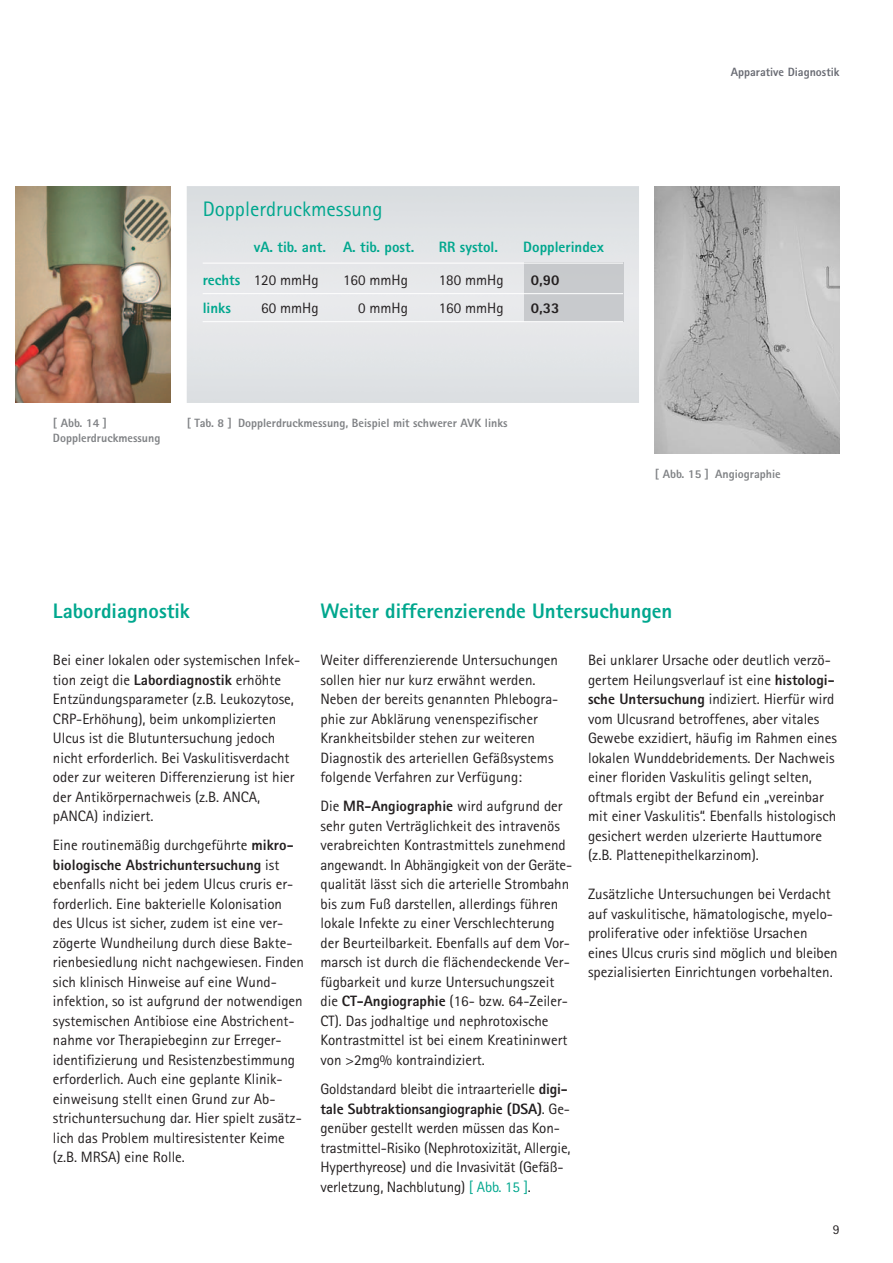
<style>
.page{position:relative;width:893px;height:1263px;background:#fff}
.page>*{position:absolute;margin:0;border:0;box-sizing:border-box;transform-origin:0 0}
.t1{font:800 21px "Rotis Sans Serif";color:#00a78e}
.t2{font:21px "Rotis Sans Serif";color:#00a78e}
.t3{font:15px/19.5px "Rotis Sans Serif";color:#231f20}
.t4{font:800 15px "Rotis Sans Serif";color:#00a78e}
.t5{font:800 15px "Rotis Sans Serif";color:#231f20}
.t6{font:13.5px "Rotis Sans Serif";color:#231f20}
.t7{font:800 12px "Rotis Sans Serif";color:#808285}
.t8{font:800 12px "Rotis Sans Serif";color:#696b73}
.s1{font-weight:800;color:#00a78e}
.s2{font-weight:800}
.s3{color:#00a78e}
</style>
<div class="page">
<img style="left:16px;top:186px;width:155px;height:217px">
<img style="left:655px;top:186px;width:185px;height:268px">
<div style="left:524px;top:264px;width:99px;height:57px;background:#c8cacd"></div>
<hr style="left:203px;top:293px;width:420px;height:1px;background:#fff">
<h1 class="t2" style="left:203px;top:201px;width:181px">Dopplerdruckmessung</h1>
<p class="t4" style="left:254px;top:242px;width:162px">vA. tib. ant. A. tib. post.</p>
<p class="t4" style="left:439px;top:242px;width:61px">RR systol.</p>
<p class="t4" style="left:523px;top:242px;width:82px">Dopplerindex</p>
<p class="t3" style="left:203px;top:271px;width:117px"><span class="s1">rechts</span> 120 mmHg</p>
<p class="t3" style="left:343px;top:271px;width:66px">160 mmHg</p>
<p class="t3" style="left:439px;top:271px;width:66px">180 mmHg</p>
<p class="t5" style="left:531px;top:274px;width:30px">0,90</p>
<p class="t4" style="left:203px;top:302px;width:30px">links</p>
<p class="t3" style="left:261px;top:299px;width:59px">60 mmHg</p>
<p class="t3" style="left:358px;top:299px;width:51px">0 mmHg</p>
<p class="t3" style="left:439px;top:299px;width:66px">160 mmHg</p>
<p class="t5" style="left:531px;top:302px;width:30px">0,33</p>
<p class="t7" style="left:53px;top:419px;width:56px">[ Abb. 14 ]</p>
<p class="t7" style="left:187px;top:419px;width:322px">[ Tab. 8 ] Dopplerdruckmessung, Beispiel mit schwerer AVK links</p>
<p class="t7" style="left:53px;top:434px;width:109px">Dopplerdruckmessung</p>
<p class="t8" style="left:731px;top:68px;width:110px">Apparative Diagnostik</p>
<p class="t7" style="left:655px;top:470px;width:127px">[ Abb. 15 ] Angiographie</p>
<h1 class="t1" style="left:53px;top:604px;width:139px">Labordiagnostik</h1>
<h1 class="t1" style="left:320px;top:604px;width:353px">Weiter differenzierende Untersuchungen</h1>
<p class="t3" style="left:320px;top:652px;width:239px">Weiter differenzierende Untersuchungen sollen hier nur kurz erwähnt werden.<br>Neben der bereits genannten Phlebogra&shy;phie zur Abklärung venenspezifischer Krankheitsbilder stehen zur weiteren Diagnostik des arteriellen Gefäßsystems folgende Verfahren zur Verfügung:</p>
<p class="t3" style="left:320px;top:798px;width:253px">Die <span class="s2">MR-Angiographie</span> wird aufgrund der sehr guten Verträglichkeit des intravenös verabreichten Kontrastmittels zunehmend angewandt. In Abhängigkeit von der Geräte&shy;qualität lässt sich die arterielle Strombahn bis zum Fuß darstellen, allerdings führen lokale Infekte zu einer Verschlechterung der Beurteilbarkeit. Ebenfalls auf dem Vor&shy;marsch ist durch die flächendeckende Ver&shy;fügbarkeit und kurze Untersuchungszeit die <span class="s2">CT-Angiographie</span> (16- bzw. 64-Zeiler-CT). Das jodhaltige und nephrotoxische Kontrastmittel ist bei einem Kreatininwert von &gt;2mg% kontraindiziert.</p>
<p class="t3" style="left:320px;top:1081px;width:252px">Goldstandard bleibt die intraarterielle <span class="s2">digi&shy;tale Subtraktionsangiographie (DSA)</span>. Ge&shy;gen über gestellt werden müssen das Kon&shy;trastmittel-Risiko (Nephrotoxizität, Allergie, Hyperthyreose) und die Invasivität (Gefäß&shy;verletzung, Nachblutung) <span class="s3">[ Abb. 15 ]</span>.</p>
<p class="t3" style="left:53px;top:652px;width:249px">Bei einer lokalen oder systemischen Infek&shy;tion zeigt die <span class="s2">Labordiagnostik</span> erhöhte Entzündungsparameter (z.B. Leukozytose, CRP-Erhöhung), beim unkomplizierten Ulcus ist die Blutuntersuchung jedoch nicht erforderlich. Bei Vaskulitisverdacht oder zur weiteren Differenzierung ist hier der Antikörpernachweis (z.B. ANCA, pANCA) indiziert.</p>
<p class="t3" style="left:53px;top:837px;width:253px">Eine routinemäßig durchgeführte <span class="s2">mikro&shy;biologische Abstrichuntersuchung</span> ist ebenfalls nicht bei jedem Ulcus cruris er&shy;forderlich. Eine bakterielle Kolonisation des Ulcus ist sicher, zudem ist eine ver&shy;zögerte Wundheilung durch diese Bakte&shy;rienbesiedlung nicht nachgewiesen. Finden sich klinisch Hinweise auf eine Wund&shy;infektion, so ist aufgrund der notwendigen systemischen Antibiose eine Abstrichent&shy;nahme vor Therapiebeginn zur Erreger&shy;identifizierung und Resistenzbestimmung erforderlich. Auch eine geplante Klinik&shy;einweisung stellt einen Grund zur Ab&shy;strichuntersuchung dar. Hier spielt zusätz&shy;lich das Problem multiresistenter Keime (z.B. MRSA) eine Rolle.</p>
<p class="t3" style="left:588px;top:652px;width:250px">Bei unklarer Ursache oder deutlich verzö&shy;gertem Heilungsverlauf ist eine <span class="s2">histologi&shy;sche Untersuchung</span> indiziert. Hierfür wird vom Ulcusrand betroffenes, aber vitales Gewebe exzidiert, häufig im Rahmen eines lokalen Wunddebridements. Der Nachweis einer floriden Vaskulitis gelingt selten, oftmals ergibt der Befund ein „vereinbar mit einer Vaskulitis“. Ebenfalls histologisch gesichert werden ulzerierte Hauttumore (z.B. Plattenepithelkarzinom).</p>
<p class="t3" style="left:588px;top:886px;width:251px">Zusätzliche Untersuchungen bei Verdacht auf vaskulitische, hämatologische, myelo&shy;proliferative oder infektiöse Ursachen eines Ulcus cruris sind möglich und bleiben spezialisierten Einrichtungen vorbehalten.</p>
<p class="t6" style="left:833px;top:1225px;width:8px">9</p>
</div>
